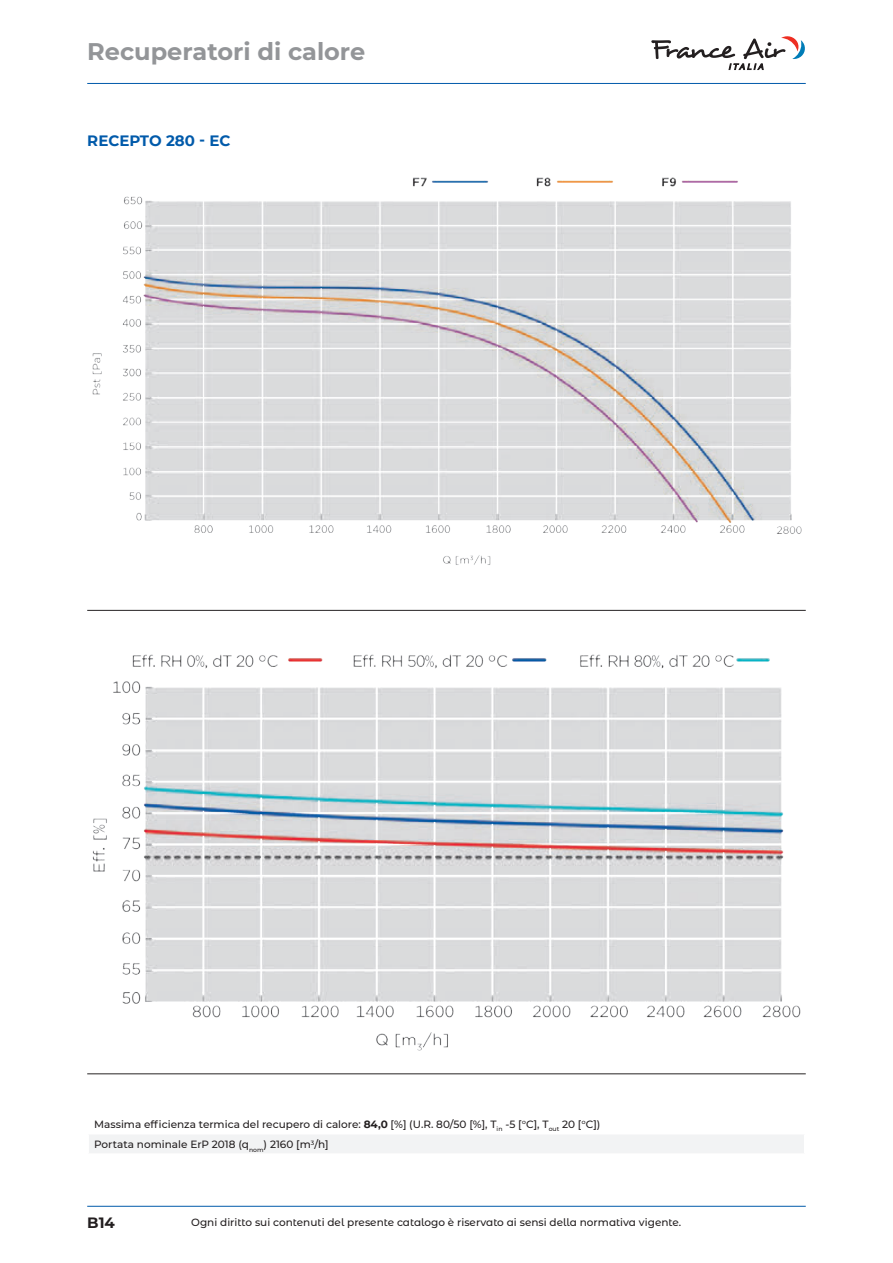
<style>
.page{position:relative;width:893px;height:1263px;background:#fff}
.page>*{position:absolute;margin:0;border:0;box-sizing:border-box;transform-origin:0 0}
.t1{font:700 24px "Montserrat";color:#939598}
.t2{font:700 15px "Montserrat";color:#015aaa}
.t3{font:700 15px "Montserrat Alternates";color:#231f20}
.t4{font:500 10.5px/20.4px "Montserrat";color:#231f20}
.t5{font:500 10.5px "Montserrat Alternates";color:#231f20}
.s1{font-weight:700}
</style>
<div class="page">
<hr style="left:87px;top:1206px;width:719px;height:1px;background:#015aaa">
<hr style="left:87px;top:83px;width:719px;height:1px;background:#015aaa">
<svg style="left:651px;top:36px;width:154px;height:34px"></svg>
<hr style="left:87px;top:610px;width:719px;height:1px;background:#262324">
<hr style="left:87px;top:1073px;width:719px;height:1px;background:#262324">
<div style="left:88px;top:1134px;width:717px;height:20px;background:#f2f3f4"></div>
<svg style="left:88px;top:1135px;width:1px;height:18px"></svg>
<svg style="left:804px;top:1135px;width:1px;height:18px"></svg>
<hr style="left:87px;top:1153px;width:718px;height:2px;background:#fff">
<img style="left:92px;top:177px;width:710px;height:388px">
<img style="left:92px;top:654px;width:709px;height:397px">
<h1 class="t1" style="left:87px;top:34px;width:279px">Recuperatori di calore</h1>
<h2 class="t2" style="left:87px;top:130px;width:145px">RECEPTO 280 - EC</h2>
<p class="t4" style="left:94px;top:1113px;width:508px">Massima efficienza termica del recupero di calore: <span class="s1">84,0</span> [%] (U.R. 80/50 [%], T<sub>in</sub> -5 [°C], T<sub>out</sub> 20 [°C])<br>Portata nominale ErP 2018 (q<sub>nom</sub>) 2160 [m<sup>3</sup>/h]</p>
<h2 class="t3" style="left:87px;top:1212px;width:29px">B14</h2>
<p class="t5" style="left:191px;top:1215px;width:492px">Ogni diritto sui contenuti del presente catalogo è riservato ai sensi della normativa vigente.</p>
</div>
